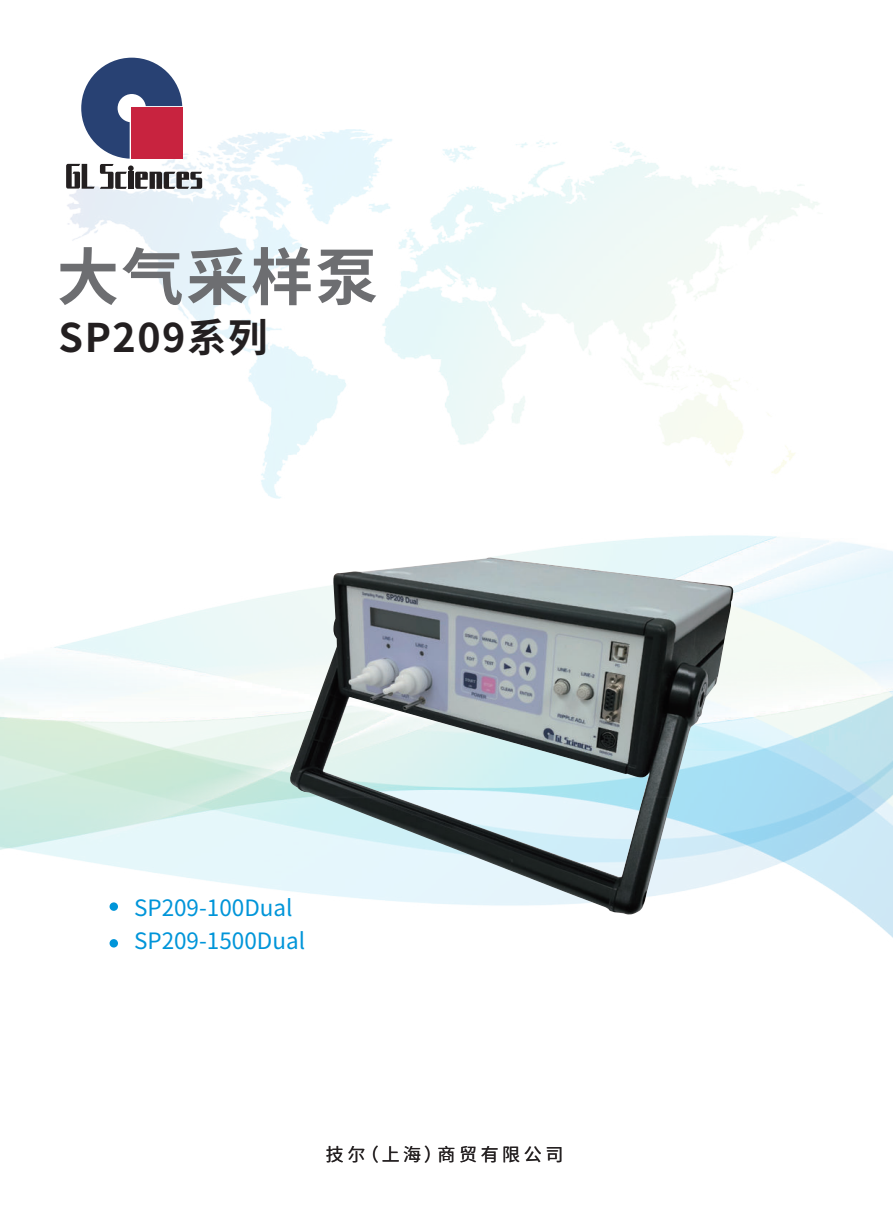
<style>
.page{position:relative;width:893px;height:1212px;background:#fff}
.page>*{position:absolute;margin:0;border:0;box-sizing:border-box;transform-origin:0 0}
.t1{font:700 62.25px "Source Han Sans SC";letter-spacing:.04em;color:#6d6e71}
.t2{font:700 39.45px "Source Han Sans SC";letter-spacing:.04em;color:#231f20}
.t3{font:22.5px/33px "Source Han Sans SC";color:#0095d9}
.t4{font:18px "Source Han Sans SC";letter-spacing:.2em;color:#231f20}
</style>
<div class="page">
<img style="left:0;top:535px;width:893px;height:413px">
<img style="left:67px;top:129px;width:752px;height:370px">
<img style="left:290px;top:557px;width:444px;height:358px">
<div style="left:110px;top:902px;width:8px;height:9px;background:#0095d9;border-radius:50%"></div>
<div style="left:110px;top:939px;width:8px;height:8px;background:#0095d9;border-radius:50%"></div>
<svg style="left:66px;top:58px;width:136px;height:131px"></svg>
<h1 class="t1" style="left:57px;top:242px;width:323px">大气采样泵</h1>
<h2 class="t2" style="left:59px;top:316px;width:211px">SP209系列</h2>
<p class="t3" style="left:134px;top:892px;width:173px">SP209-100Dual<br>SP209-1500Dual</p>
<p class="t4" style="left:326px;top:1144px;width:239px">技尔（上海）商贸有限公司</p>
<p class="t4" style="left:326px;top:1144px;width:239px">技尔（上海）商贸有限公司</p>
</div>
